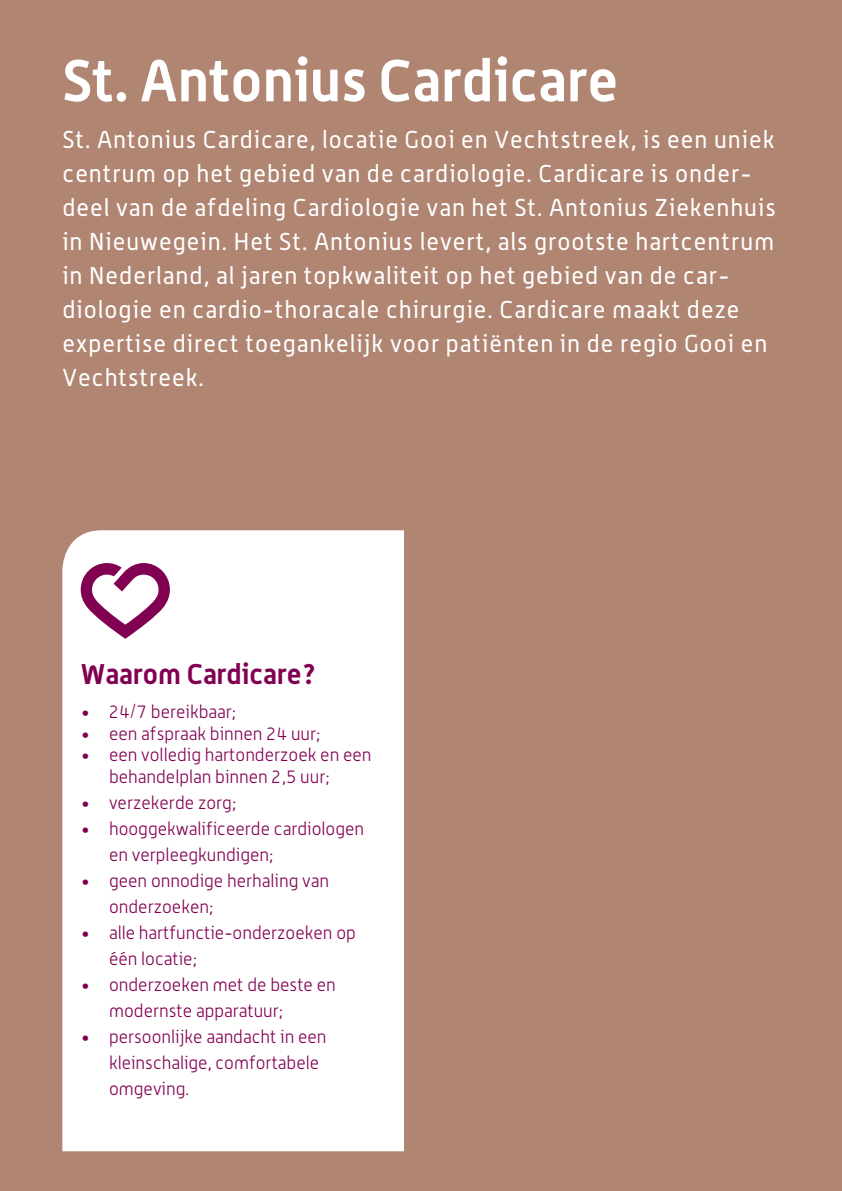
<style>
.page{position:relative;width:842px;height:1191px;background:#b08572}
.page>*{position:absolute;margin:0;border:0;box-sizing:border-box;transform-origin:0 0}
.t1{font:700 58px "Alwyn";letter-spacing:.005em;color:#fff}
.t2{font:700 28px "Alwyn";color:#820052}
.t3{font:24px/34px "Alwyn";letter-spacing:.045em;color:#fff}
.t4{font:300 18px/26px "Alwyn";color:#820052}
</style>
<div class="page">
<div style="left:62px;top:530px;width:342px;height:621px;background:#fff"></div>
<svg style="left:81px;top:563px;width:89px;height:76px;background:#ce9cbc"></svg>
<h1 class="t1" style="left:62px;top:44px;width:557px">St. Antonius Cardicare</h1>
<p class="t3" style="left:62px;top:122px;width:715px">St. Antonius Cardicare, locatie Gooi en Vechtstreek, is een uniek centrum op het gebied van de cardiologie. Cardicare is onder&shy;deel van de afdeling Cardiologie van het St. Antonius Ziekenhuis in Nieuwegein. Het St. Antonius levert, als grootste hartcentrum in Nederland, al jaren topkwaliteit op het gebied van de car&shy;diologie en cardio-thoracale chirurgie. Cardicare maakt deze expertise direct toegankelijk voor patiënten in de regio Gooi en Vechtstreek.</p>
<p class="t2" style="left:81px;top:656px;width:237px">Waarom Cardicare?</p>
<p class="t4" style="left:81px;top:698px;width:157px">• 24/7 bereikbaar;</p>
<p class="t4" style="left:81px;top:720px;width:241px">• een afspraak binnen 24 uur;</p>
<p class="t4" style="left:109px;top:744px;width:264px;line-height:21.6px;text-indent:-28px">• een volledig hartonderzoek en een behandelplan binnen 2,5 uur;</p>
<p class="t4" style="left:81px;top:789px;width:157px">• verzekerde zorg;</p>
<p class="t4" style="left:109px;top:815px;width:257px;text-indent:-28px">• hooggekwalificeerde cardiologen en verpleegkundigen;</p>
<p class="t4" style="left:109px;top:867px;width:221px;text-indent:-28px">• geen onnodige herhaling van onderzoeken;</p>
<p class="t4" style="left:109px;top:919px;width:248px;text-indent:-28px">• alle hartfunctie-onderzoeken op één locatie;</p>
<p class="t4" style="left:109px;top:971px;width:228px;text-indent:-28px">• onderzoeken met de beste en modernste apparatuur;</p>
<p class="t4" style="left:109px;top:1023px;width:219px;text-indent:-28px">• persoonlijke aandacht in een kleinschalige, comfortabele omgeving.</p>
</div>
